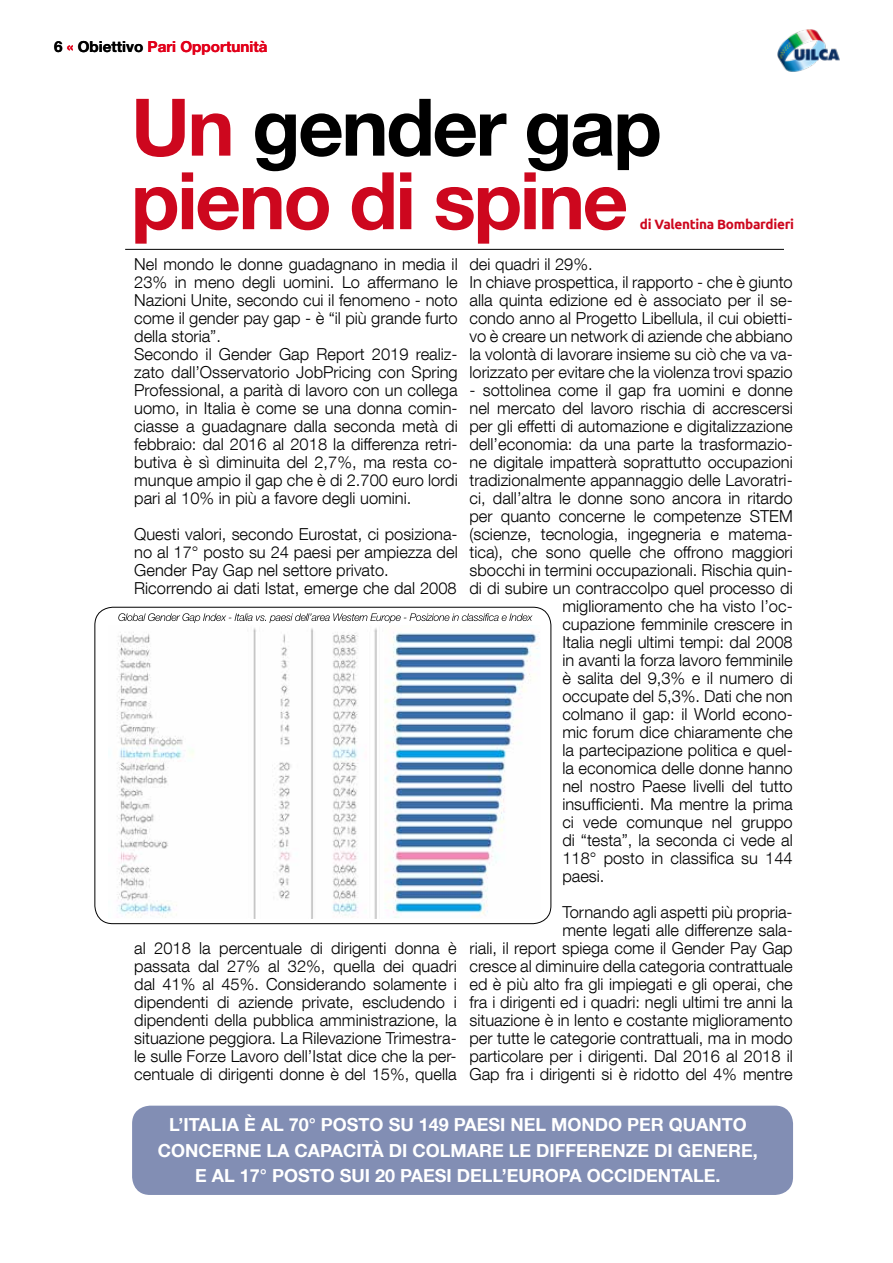
<style>
.page{position:relative;width:893px;height:1263px;background:#fff}
.page>*{position:absolute;margin:0;border:0;box-sizing:border-box;transform-origin:0 0}
.t1{font:700 79.5px/73.5px "Helvetica Neue LT Pro";letter-spacing:-.03em;color:#cd071e}
.t2{font:700 18px/25.5px "Helvetica Neue LT Com";color:#fff;text-align:center}
.t3{font:300 16.5px/18px "Helvetica Neue LT Com";color:#000}
.t4{font:700 15.15px "Helvetica Neue LT Pro";color:#e2001a}
.t5{font:700 13.5px "Ubuntu";letter-spacing:-.02em;color:#cd071e}
.s1{color:#000}
</style>
<div class="page">
<hr style="left:125px;top:249px;width:659px;height:1px;background:#000">
<img style="left:777px;top:29px;width:63px;height:43px">
<div style="left:132px;top:1106px;width:661px;height:89px;background:#828eb4;border-radius:18px"></div>
<svg style="left:118px;top:613px;width:415px;height:10px"></svg>
<div style="left:95px;top:607px;width:456px;height:317px;border:1px solid #000;border-radius:18px"></div>
<img style="left:117px;top:628px;width:423px;height:290px">
<p class="t4" style="left:54px;top:37px;width:215px"><span class="s1">6</span> « <span class="s1">Obiettivo</span> Pari Opportunità</p>
<h1 class="t1" style="left:131px;top:89px;width:532px">Un <span class="s1">gender gap </span>pieno di spine</h1>
<p class="t3" style="left:134px;top:255px;width:325px">Nel mondo le donne guadagnano in media il 23% in meno degli uomini. Lo affermano le Nazioni Unite, secondo cui il fenomeno - noto come il gender pay gap - è “il più grande furto della storia”.<br>Secondo il Gender Gap Report 2019 realiz&shy;zato dall’Osservatorio JobPricing con Spring Professional, a parità di lavoro con un collega uomo, in Italia è come se una donna comin&shy;ciasse a guadagnare dalla seconda metà di febbraio: dal 2016 al 2018 la differenza retri&shy;butiva è sì diminuita del 2,7%, ma resta co&shy;munque ampio il gap che è di 2.700 euro lordi pari al 10% in più a favore degli uomini.</p>
<p class="t3" style="left:134px;top:525px;width:325px">Questi valori, secondo Eurostat, ci posiziona&shy;no al 17° posto su 24 paesi per ampiezza del Gender Pay Gap nel settore privato.<br>Ricorrendo ai dati Istat, emerge che dal 2008</p>
<p class="t5" style="left:640px;top:216px;width:156px">di Valentina Bombardieri</p>
<p class="t3" style="left:469px;top:255px;width:325px">dei quadri il 29%.<br>In chiave prospettica, il rapporto - che è giunto alla quinta edizione ed è associato per il se&shy;condo anno al Progetto Libellula, il cui obietti&shy;vo è creare un network di aziende che abbiano la volontà di lavorare insieme su ciò che va va&shy;lorizzato per evitare che la violenza trovi spazio</p>
<p class="t3" style="left:469px;top:381px;width:325px">- sottolinea come il gap fra uomini e donne</p>
<p class="t3" style="left:469px;top:399px;width:325px">nel mercato del lavoro rischia di accrescersi</p>
<p class="t3" style="left:469px;top:417px;width:325px">per gli effetti di automazione e digitalizzazione</p>
<p class="t3" style="left:469px;top:435px;width:325px">dell’economia: da una parte la trasformazio-</p>
<p class="t3" style="left:469px;top:453px;width:325px">ne digitale impatterà soprattutto occupazioni</p>
<p class="t3" style="left:469px;top:471px;width:325px">tradizionalmente appannaggio delle Lavoratri-</p>
<p class="t3" style="left:469px;top:489px;width:325px">ci, dall’altra le donne sono ancora in ritardo</p>
<p class="t3" style="left:469px;top:507px;width:325px">per quanto concerne le competenze STEM</p>
<p class="t3" style="left:469px;top:525px;width:325px">(scienze, tecnologia, ingegneria e matema-</p>
<p class="t3" style="left:469px;top:543px;width:325px">tica), che sono quelle che offrono maggiori</p>
<p class="t3" style="left:469px;top:561px;width:325px">sbocchi in termini occupazionali. Rischia quin-</p>
<p class="t3" style="left:469px;top:579px;width:325px">di di subire un contraccolpo quel processo di</p>
<p class="t3" style="left:562px;top:597px;width:232px">miglioramento che ha visto l’oc-</p>
<p class="t3" style="left:562px;top:615px;width:232px">cupazione femminile crescere in</p>
<p class="t3" style="left:562px;top:633px;width:232px">Italia negli ultimi tempi: dal 2008</p>
<p class="t3" style="left:562px;top:651px;width:232px">in avanti la forza lavoro femminile</p>
<p class="t3" style="left:562px;top:669px;width:232px">è salita del 9,3% e il numero di</p>
<p class="t3" style="left:562px;top:687px;width:232px">occupate del 5,3%. Dati che non</p>
<p class="t3" style="left:562px;top:705px;width:232px">colmano il gap: il World econo-</p>
<p class="t3" style="left:562px;top:723px;width:232px">mic forum dice chiaramente che</p>
<p class="t3" style="left:562px;top:741px;width:232px">la partecipazione politica e quel-</p>
<p class="t3" style="left:562px;top:759px;width:232px">la economica delle donne hanno</p>
<p class="t3" style="left:562px;top:777px;width:232px">nel nostro Paese livelli del tutto</p>
<p class="t3" style="left:562px;top:795px;width:232px">insufficienti. Ma mentre la prima</p>
<p class="t3" style="left:562px;top:813px;width:232px">ci vede comunque nel gruppo</p>
<p class="t3" style="left:562px;top:831px;width:232px">di “testa”, la seconda ci vede al</p>
<p class="t3" style="left:562px;top:849px;width:232px">118° posto in classifica su 144</p>
<p class="t3" style="left:562px;top:867px;width:44px">paesi.</p>
<p class="t3" style="left:469px;top:903px;width:325px;text-align:right">Tornando agli aspetti più propria-<br>mente legati alle differenze sala-<br>riali, il report spiega come il Gender Pay Gap cresce al diminuire della categoria contrattuale ed è più alto fra gli impiegati e gli operai, che fra i dirigenti ed i quadri: negli ultimi tre anni la situazione è in lento e costante miglioramento per tutte le categorie contrattuali, ma in modo particolare per i dirigenti. Dal 2016 al 2018 il Gap fra i dirigenti si è ridotto del 4% mentre</p>
<p class="t3" style="left:134px;top:939px;width:324px;text-align:justify">al 2018 la percentuale di dirigenti donna è passata dal 27% al 32%, quella dei quadri dal 41% al 45%. Considerando solamente i dipendenti di aziende private, escludendo i dipendenti della pubblica amministrazione, la situazione peggiora. La Rilevazione Trimestra&shy;le sulle Forze Lavoro dell’Istat dice che la per&shy;centuale di dirigenti donne è del 15%, quella</p>
<p class="t2" style="left:158px;top:1111px;width:601px">L’ITALIA È AL 70° POSTO SU 149 PAESI NEL MONDO PER QUANTO<br>CONCERNE LA CAPACITÀ DI COLMARE LE DIFFERENZE DI GENERE,<br>E AL 17° POSTO SUI 20 PAESI DELL’EUROPA OCCIDENTALE.</p>
</div>
